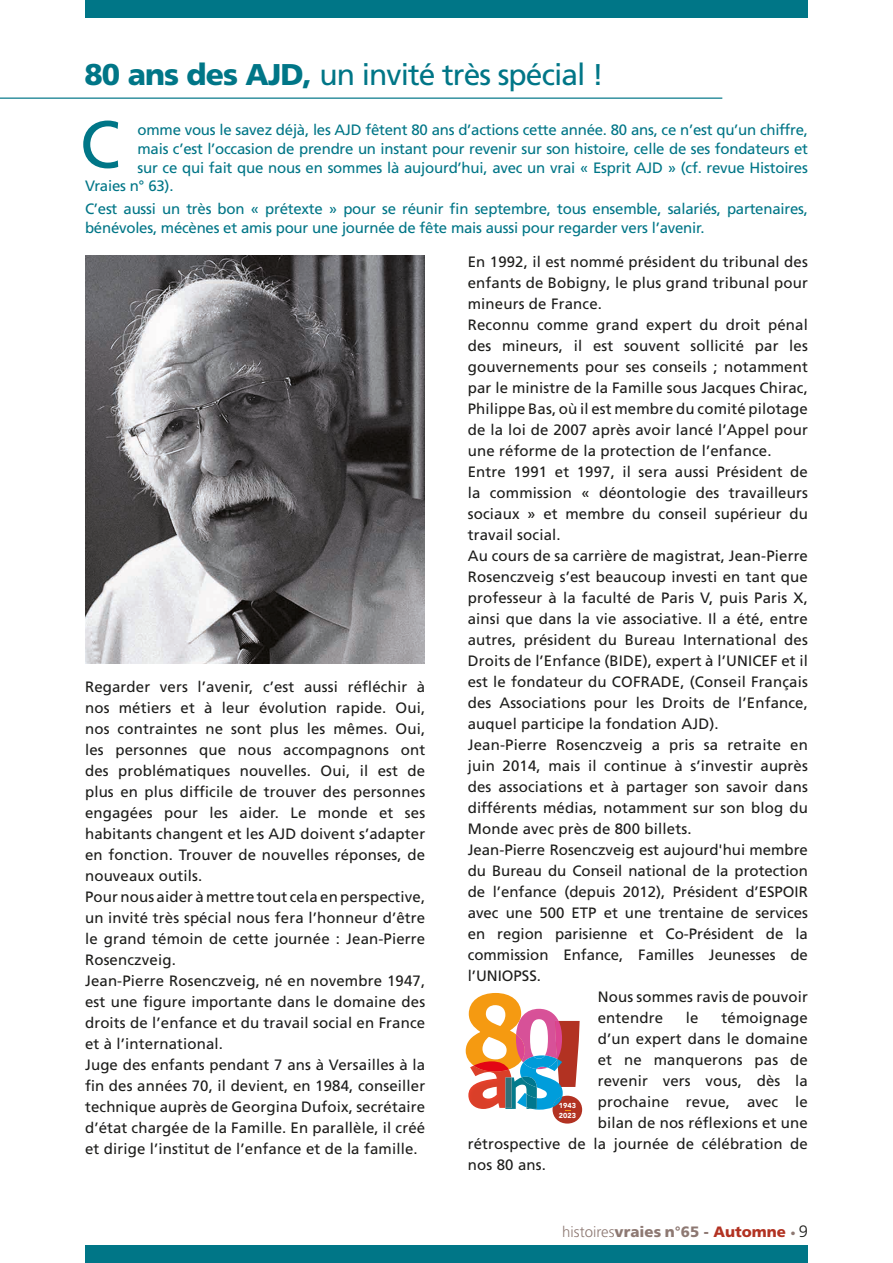
<style>
.page{position:relative;width:893px;height:1263px;background:#fff}
.page>*{position:absolute;margin:0;border:0;box-sizing:border-box;transform-origin:0 0}
.t1{font:66.3px "Frutiger LT Pro";color:#007687}
.t2{font:30px "Frutiger LT Pro";letter-spacing:-.03em;color:#007687}
.t3{font:15px/21px "Frutiger LT Pro";letter-spacing:.01em;color:#1d1d1b}
.t4{font:15px/18.8px "Frutiger LT Pro";letter-spacing:-.015em;color:#007687}
.t5{font:900 15px "Frutiger LT Pro";color:#8d7872}
.t6{font:900 7.2px/9.3px "Avenir";color:#fff}
.s1{font-weight:900}
.s2{font-weight:300}
.s3{color:#b23222}
.s4{font-weight:400;font-size:10.5px}
.s5{font-weight:300;font-size:16.5px;color:#1d1d1b}
</style>
<div class="page">
<div style="left:85px;top:1246px;width:723px;height:17px;background:#007687"></div>
<div style="left:85px;top:0;width:723px;height:17px;background:#007687"></div>
<hr style="left:0;top:98px;width:722px;height:1px;background:#007687">
<img style="left:85px;top:255px;width:339px;height:408px">
<img style="left:525px;top:1009px;width:34px;height:46px">
<img style="left:520px;top:1069px;width:33px;height:41px">
<img style="left:525px;top:1055px;width:28px;height:14px">
<img style="left:468px;top:1071px;width:43px;height:38px">
<svg style="left:466px;top:993px;width:59px;height:78px"></svg>
<img style="left:505px;top:1077px;width:17px;height:32px">
<img style="left:522px;top:1077px;width:15px;height:32px">
<img style="left:505px;top:1077px;width:7px;height:31px">
<svg style="left:553px;top:1021px;width:29px;height:102px"></svg>
<h2 class="t2" style="left:84px;top:57px;width:521px"><span class="s1">80 ans des AJD,</span> un invité très spécial !</h2>
<p class="t4" style="left:137px;top:120px;width:672px">omme vous le savez déjà, les AJD fêtent 80 ans d’actions cette année. 80 ans, ce n’est qu’un chiffre,</p>
<p class="t4" style="left:137px;top:139px;width:672px">mais c’est l’occasion de prendre un instant pour revenir sur son histoire, celle de ses fondateurs et</p>
<p class="t4" style="left:137px;top:158px;width:672px">sur ce qui fait que nous en sommes là aujourd’hui, avec un vrai « Esprit AJD » (cf. revue Histoires</p>
<p class="t4" style="left:85px;top:177px;width:90px">Vraies n° 63).</p>
<p class="t4" style="left:85px;top:199px;width:724px">C’est aussi un très bon « prétexte » pour se réunir fin septembre, tous ensemble, salariés, partenaires, bénévoles, mécènes et amis pour une journée de fête mais aussi pour regarder vers l’avenir.</p>
<h1 class="t1" style="left:80px;top:106px;width:42px">C</h1>
<p class="t3" style="left:85px;top:676px;width:342px">Regarder vers l’avenir, c’est aussi réfléchir à nos métiers et à leur évolution rapide. Oui, nos contraintes ne sont plus les mêmes. Oui, les personnes que nous accompagnons ont des problématiques nouvelles. Oui, il est de plus en plus difficile de trouver des personnes engagées pour les aider. Le monde et ses habitants changent et les AJD doivent s’adapter en fonction. Trouver de nouvelles réponses, de nouveaux outils.<br>Pour nous aider à mettre tout cela en perspective, un invité très spécial nous fera l’honneur d’être le grand témoin de cette journée : Jean-Pierre Rosenczveig.<br>Jean-Pierre Rosenczveig, né en novembre 1947, est une figure importante dans le domaine des droits de l’enfance et du travail social en France et à l’international.<br>Juge des enfants pendant 7 ans à Versailles à la fin des années 70, il devient, en 1984, conseiller technique auprès de Georgina Dufoix, secrétaire d’état chargée de la Famille. En parallèle, il créé et dirige l’institut de l’enfance et de la famille.</p>
<p class="t3" style="left:468px;top:251px;width:342px">En 1992, il est nommé président du tribunal des</p>
<p class="t3" style="left:468px;top:272px;width:342px">enfants de Bobigny, le plus grand tribunal pour</p>
<p class="t3" style="left:468px;top:293px;width:136px">mineurs de France.</p>
<p class="t3" style="left:468px;top:314px;width:342px">Reconnu comme grand expert du droit pénal</p>
<p class="t3" style="left:468px;top:335px;width:342px">des mineurs, il est souvent sollicité par les</p>
<p class="t3" style="left:468px;top:356px;width:342px">gouvernements pour ses conseils ; notamment</p>
<p class="t3" style="left:468px;top:377px;width:342px">par le ministre de la Famille sous Jacques Chirac,</p>
<p class="t3" style="left:468px;top:398px;width:342px">Philippe Bas, où il est membre du comité pilotage</p>
<p class="t3" style="left:468px;top:419px;width:342px">de la loi de 2007 après avoir lancé l’Appel pour</p>
<p class="t3" style="left:468px;top:440px;width:305px">une réforme de la protection de l’enfance.</p>
<p class="t3" style="left:468px;top:461px;width:342px">Entre 1991 et 1997, il sera aussi Président de</p>
<p class="t3" style="left:468px;top:482px;width:342px">la commission « déontologie des travailleurs</p>
<p class="t3" style="left:468px;top:503px;width:342px">sociaux » et membre du conseil supérieur du</p>
<p class="t3" style="left:468px;top:524px;width:94px">travail social.</p>
<p class="t3" style="left:468px;top:545px;width:342px">Au cours de sa carrière de magistrat, Jean-Pierre</p>
<p class="t3" style="left:468px;top:566px;width:342px">Rosenczveig s’est beaucoup investi en tant que</p>
<p class="t3" style="left:468px;top:587px;width:342px">professeur à la faculté de Paris V, puis Paris X,</p>
<p class="t3" style="left:468px;top:608px;width:342px">ainsi que dans la vie associative. Il a été, entre</p>
<p class="t3" style="left:468px;top:629px;width:342px">autres, président du Bureau International des</p>
<p class="t3" style="left:468px;top:650px;width:342px">Droits de l’Enfance (BIDE), expert à l’UNICEF et il</p>
<p class="t3" style="left:468px;top:671px;width:342px">est le fondateur du COFRADE, (Conseil Français</p>
<p class="t3" style="left:468px;top:692px;width:342px">des Associations pour les Droits de l’Enfance,</p>
<p class="t3" style="left:468px;top:713px;width:252px">auquel participe la fondation AJD).</p>
<p class="t3" style="left:468px;top:734px;width:342px">Jean-Pierre Rosenczveig a pris sa retraite en</p>
<p class="t3" style="left:468px;top:755px;width:342px">juin 2014, mais il continue à s’investir auprès</p>
<p class="t3" style="left:468px;top:776px;width:342px">des associations et à partager son savoir dans</p>
<p class="t3" style="left:468px;top:797px;width:342px">différents médias, notamment sur son blog du</p>
<p class="t3" style="left:468px;top:818px;width:225px">Monde avec près de 800 billets.</p>
<p class="t3" style="left:468px;top:839px;width:342px">Jean-Pierre Rosenczveig est aujourd'hui membre</p>
<p class="t3" style="left:468px;top:860px;width:342px">du Bureau du Conseil national de la protection</p>
<p class="t3" style="left:468px;top:881px;width:342px">de l’enfance (depuis 2012), Président d’ESPOIR</p>
<p class="t3" style="left:468px;top:902px;width:342px">avec une 500 ETP et une trentaine de services</p>
<p class="t3" style="left:468px;top:923px;width:342px">en region parisienne et Co-Président de la</p>
<p class="t3" style="left:468px;top:944px;width:342px">commission Enfance, Familles Jeunesses de</p>
<p class="t3" style="left:468px;top:965px;width:75px">l’UNIOPSS.</p>
<p class="t3" style="left:598px;top:986px;width:212px">Nous sommes ravis de pouvoir</p>
<p class="t3" style="left:598px;top:1007px;width:67px">entendre</p>
<p class="t3" style="left:686px;top:1007px;width:14px">le</p>
<p class="t3" style="left:722px;top:1007px;width:88px">témoignage</p>
<p class="t3" style="left:598px;top:1028px;width:212px">d’un expert dans le domaine</p>
<p class="t3" style="left:598px;top:1049px;width:212px">et ne manquerons pas de</p>
<p class="t3" style="left:598px;top:1070px;width:212px">revenir vers vous, dès la</p>
<p class="t3" style="left:598px;top:1091px;width:212px">prochaine revue, avec le</p>
<p class="t3" style="left:598px;top:1112px;width:212px">bilan de nos réflexions et une</p>
<p class="t3" style="left:468px;top:1133px;width:342px">rétrospective de la journée de célébration de</p>
<p class="t3" style="left:468px;top:1154px;width:80px">nos 80 ans.</p>
<p class="t6" style="left:559px;top:1101px;width:19px">1943<br>2023</p>
<p class="t5" style="left:562px;top:1223px;width:247px"><span class="s2">histoires</span>vraies n°65 - <span class="s3">Automne</span> <span class="s4">•</span> <span class="s5">9</span></p>
</div>
